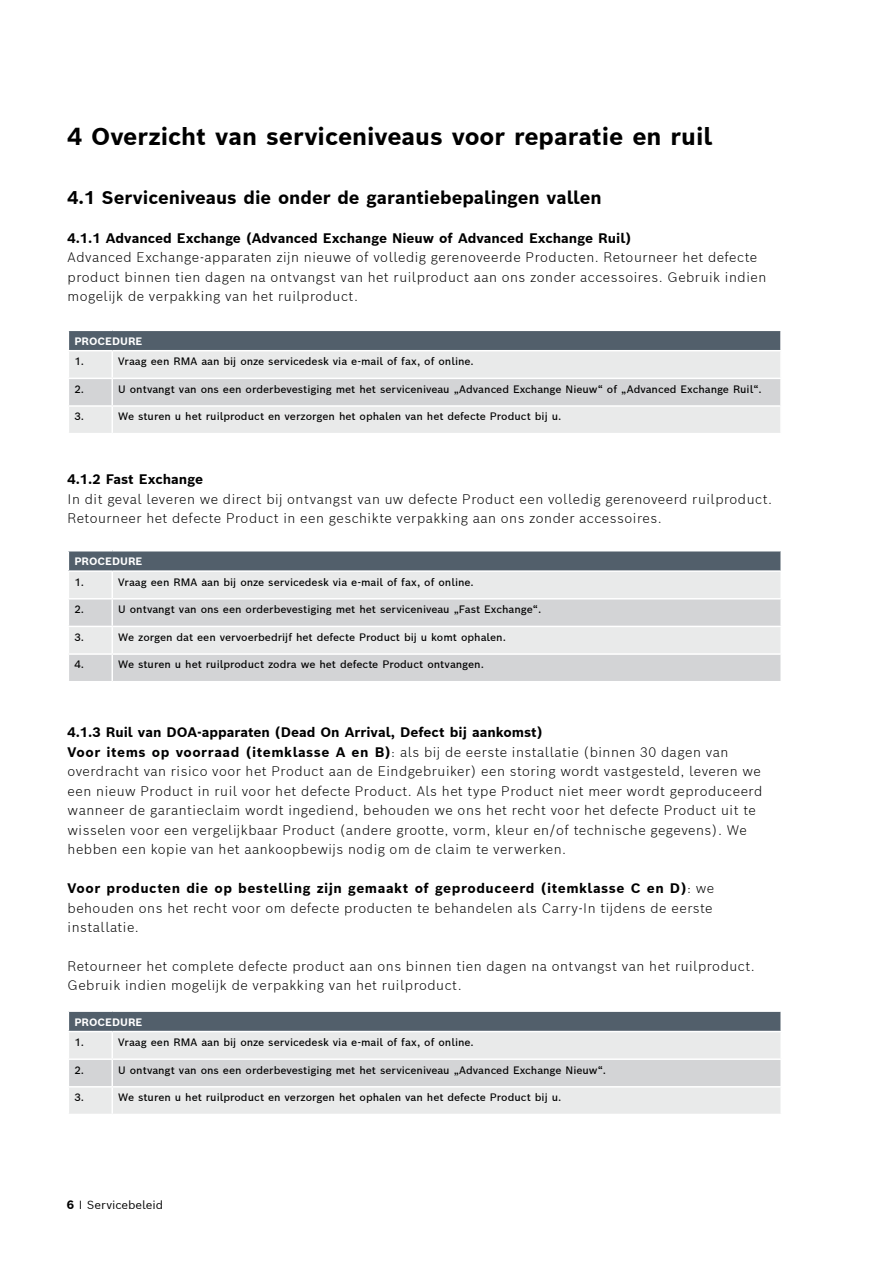
<style>
.page{position:relative;width:893px;height:1263px;background:#fff}
.page>*{position:absolute;margin:0;border:0;box-sizing:border-box;transform-origin:0 0}
.t1{font:700 24px "Bosch Sans";color:#000}
.t2{font:700 18px "Bosch Sans";color:#000}
.t3{font:300 13.5px/19.5px "Bosch Sans";letter-spacing:.04em;color:#000}
.t4{font:700 13.5px "Bosch Sans";color:#000}
.t5{font:11.55px "Bosch Sans";color:#000}
.t6{font:500 10.5px "Bosch Sans";color:#000}
.t7{font:700 10.5px "Bosch Sans";color:#fff}
.s1{font-weight:700}
.s2{font-weight:700;font-size:12px}
</style>
<div class="page">
<svg style="left:68px;top:1012px;width:713px;height:102px;background:#c8cbce"></svg>
<hr style="left:780px;top:1087px;width:2px;height:27px;background:#fff">
<svg style="left:68px;top:331px;width:713px;height:102px;background:#c8cbce"></svg>
<hr style="left:780px;top:407px;width:2px;height:26px;background:#fff">
<svg style="left:68px;top:551px;width:713px;height:130px;background:#cccfd1"></svg>
<hr style="left:780px;top:655px;width:2px;height:26px;background:#fff">
<h1 class="t1" style="left:68px;top:121px;width:646px">4 Overzicht van serviceniveaus voor reparatie en ruil</h1>
<h2 class="t2" style="left:68px;top:185px;width:536px">4.1 Serviceniveaus die onder de garantiebepalingen vallen</h2>
<p class="t4" style="left:68px;top:229px;width:565px">4.1.1 Advanced Exchange (Advanced Exchange Nieuw of Advanced Exchange Ruil)</p>
<p class="t3" style="left:68px;top:247px;width:700px">Advanced Exchange-apparaten zijn nieuwe of volledig gerenoveerde Producten. Retourneer het defecte product binnen tien dagen na ontvangst van het ruilproduct aan ons zonder accessoires. Gebruik indien mogelijk de verpakking van het ruilproduct.</p>
<p class="t7" style="left:74px;top:334px;width:70px">PROCEDURE</p>
<p class="t6" style="left:74px;top:354px;width:11px">1.</p>
<p class="t6" style="left:118px;top:354px;width:357px">Vraag een RMA aan bij onze servicedesk via e-mail of fax, of online.</p>
<p class="t6" style="left:74px;top:382px;width:11px">2.</p>
<p class="t6" style="left:118px;top:382px;width:645px">U ontvangt van ons een orderbevestiging met het serviceniveau „Advanced Exchange Nieuw“ of „Advanced Exchange Ruil“.</p>
<p class="t6" style="left:74px;top:409px;width:11px">3.</p>
<p class="t6" style="left:118px;top:409px;width:445px">We sturen u het ruilproduct en verzorgen het ophalen van het defecte Product bij u.</p>
<p class="t4" style="left:68px;top:470px;width:137px">4.1.2 Fast Exchange</p>
<p class="t3" style="left:68px;top:489px;width:706px">In dit geval leveren we direct bij ontvangst van uw defecte Product een volledig gerenoveerd ruilproduct.<br>Retourneer het defecte Product in een geschikte verpakking aan ons zonder accessoires.</p>
<p class="t7" style="left:74px;top:554px;width:70px">PROCEDURE</p>
<p class="t6" style="left:74px;top:575px;width:11px">1.</p>
<p class="t6" style="left:118px;top:575px;width:357px">Vraag een RMA aan bij onze servicedesk via e-mail of fax, of online.</p>
<p class="t6" style="left:74px;top:602px;width:11px">2.</p>
<p class="t6" style="left:118px;top:602px;width:425px">U ontvangt van ons een orderbevestiging met het serviceniveau „Fast Exchange“.</p>
<p class="t6" style="left:74px;top:630px;width:11px">3.</p>
<p class="t6" style="left:118px;top:630px;width:389px">We zorgen dat een vervoerbedrijf het defecte Product bij u komt ophalen.</p>
<p class="t6" style="left:74px;top:658px;width:11px">4.</p>
<p class="t6" style="left:118px;top:658px;width:367px">We sturen u het ruilproduct zodra we het defecte Product ontvangen.</p>
<p class="t3" style="left:68px;top:722px;width:696px"><span class="s1">4.1.3 Ruil van DOA-apparaten (Dead On Arrival, Defect bij aankomst)<br>Voor items op voorraad (itemklasse A en B)</span>: als bij de eerste installatie (binnen 30 dagen van overdracht van risico voor het Product aan de Eindgebruiker) een storing wordt vastgesteld, leveren we een nieuw Product in ruil voor het defecte Product. Als het type Product niet meer wordt geproduceerd wanneer de garantieclaim wordt ingediend, behouden we ons het recht voor het defecte Product uit te wisselen voor een vergelijkbaar Product (andere grootte, vorm, kleur en/of technische gegevens). We hebben een kopie van het aankoopbewijs nodig om de claim te verwerken.</p>
<p class="t3" style="left:68px;top:878px;width:648px;text-align:justify"><span class="s1">Voor producten die op bestelling zijn gemaakt of geproduceerd (itemklasse C en D)</span>: we behouden ons het recht voor om defecte producten te behandelen als Carry-In tijdens de eerste installatie.</p>
<p class="t3" style="left:68px;top:956px;width:689px">Retourneer het complete defecte product aan ons binnen tien dagen na ontvangst van het ruilproduct.<br>Gebruik indien mogelijk de verpakking van het ruilproduct.</p>
<p class="t7" style="left:74px;top:1015px;width:70px">PROCEDURE</p>
<p class="t6" style="left:74px;top:1035px;width:11px">1.</p>
<p class="t6" style="left:118px;top:1035px;width:357px">Vraag een RMA aan bij onze servicedesk via e-mail of fax, of online.</p>
<p class="t6" style="left:74px;top:1063px;width:11px">2.</p>
<p class="t6" style="left:118px;top:1063px;width:489px">U ontvangt van ons een orderbevestiging met het serviceniveau „Advanced Exchange Nieuw“.</p>
<p class="t6" style="left:74px;top:1090px;width:11px">3.</p>
<p class="t6" style="left:118px;top:1090px;width:445px">We sturen u het ruilproduct en verzorgen het ophalen van het defecte Product bij u.</p>
<p class="t5" style="left:67px;top:1197px;width:98px"><span class="s2">6</span> I Servicebeleid</p>
</div>
